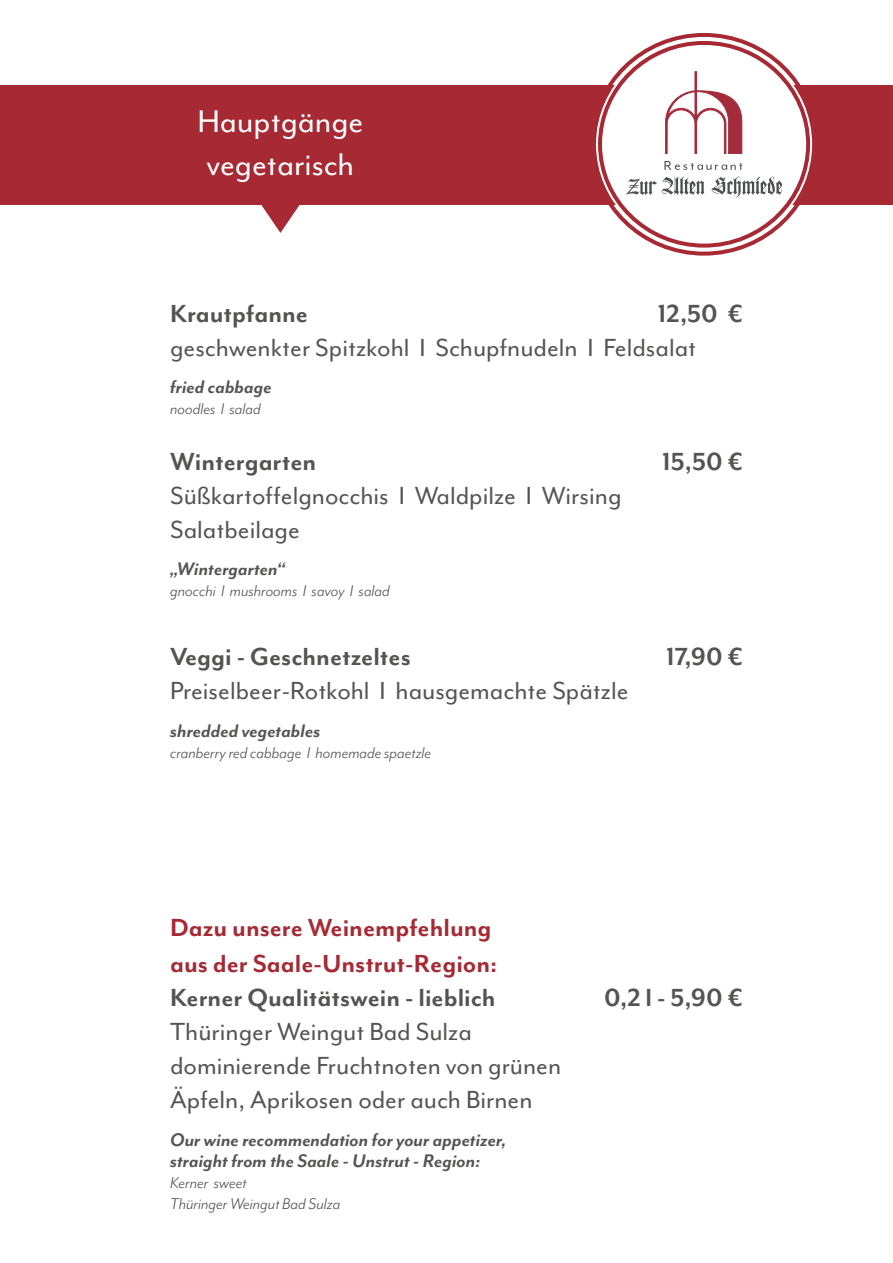
<style>
.page{position:relative;width:893px;height:1263px;background:#fff}
.page>*{position:absolute;margin:0;border:0;box-sizing:border-box;transform-origin:0 0}
.t1{font:36px/43.2px "Mr Eaves Mod OT";color:#fff}
.t2{font:28.5px/34.2px "Mr Eaves Mod OT";color:#545453}
.t3{font:700 28.5px "Mr Eaves Mod OT";color:#545453}
.t4{font:700 28.5px/36px "Mr Eaves Mod OT";color:#a62934}
.t5{font:italic 700 21px/21px "Mr Eaves Mod OT";color:#545453}
.t6{font:italic 18px/21px "Mr Eaves Mod OT";color:#545453}
</style>
<div class="page">
<div style="left:0;top:85px;width:893px;height:119px;background:#a62934"></div>
<svg style="left:241px;top:204px;width:79px;height:29px"></svg>
<div style="left:596px;top:39px;width:216px;height:211px;background:#fff;border-radius:50%"></div>
<svg style="left:665px;top:71px;width:78px;height:83px"></svg>
<svg style="left:626px;top:161px;width:156px;height:37px"></svg>
<p class="t1" style="left:197px;top:100px;width:168px">Hauptgänge vegetarisch</p>
<p class="t3" style="left:170px;top:298px;width:139px">Krautpfanne</p>
<p class="t3" style="left:658px;top:298px;width:87px">12,50 €</p>
<p class="t2" style="left:170px;top:331px;width:528px">geschwenkter Spitzkohl I Schupfnudeln I Feldsalat</p>
<p class="t5" style="left:170px;top:377px;width:103px">fried cabbage</p>
<p class="t6" style="left:170px;top:399px;width:92px">noodles I salad</p>
<p class="t3" style="left:170px;top:446px;width:148px">Wintergarten</p>
<p class="t3" style="left:662px;top:446px;width:82px">15,50 €</p>
<p class="t2" style="left:170px;top:478px;width:453px">Süßkartoffelgnocchis I Waldpilze I Wirsing<br>Salatbeilage</p>
<p class="t5" style="left:170px;top:559px;width:117px">„Wintergarten“</p>
<p class="t6" style="left:170px;top:581px;width:221px">gnocchi I mushrooms I savoy I salad</p>
<p class="t3" style="left:170px;top:641px;width:242px">Veggi - Geschnetzeltes</p>
<p class="t3" style="left:666px;top:641px;width:79px">17,90 €</p>
<p class="t2" style="left:170px;top:674px;width:460px">Preiselbeer-Rotkohl I hausgemachte Spätzle</p>
<p class="t5" style="left:170px;top:720px;width:152px">shredded vegetables</p>
<p class="t6" style="left:170px;top:742px;width:263px">cranberry red cabbage I homemade spaetzle</p>
<p class="t4" style="left:170px;top:909px;width:329px">Dazu unsere Weinempfehlung aus der Saale-Unstrut-Region:</p>
<p class="t3" style="left:170px;top:982px;width:327px">Kerner Qualitätswein - lieblich</p>
<p class="t3" style="left:604px;top:982px;width:141px">0,2 l - 5,90 €</p>
<p class="t2" style="left:170px;top:1015px;width:393px">Thüringer Weingut Bad Sulza dominierende Fruchtnoten von grünen<br>Äpfeln, Aprikosen oder auch Birnen</p>
<p class="t5" style="left:170px;top:1129px;width:338px">Our wine recommendation for your appetizer, straight from the Saale - Unstrut - Region:</p>
<p class="t6" style="left:170px;top:1172px;width:172px">Kerner sweet<br>Thüringer Weingut Bad Sulza</p>
</div>
